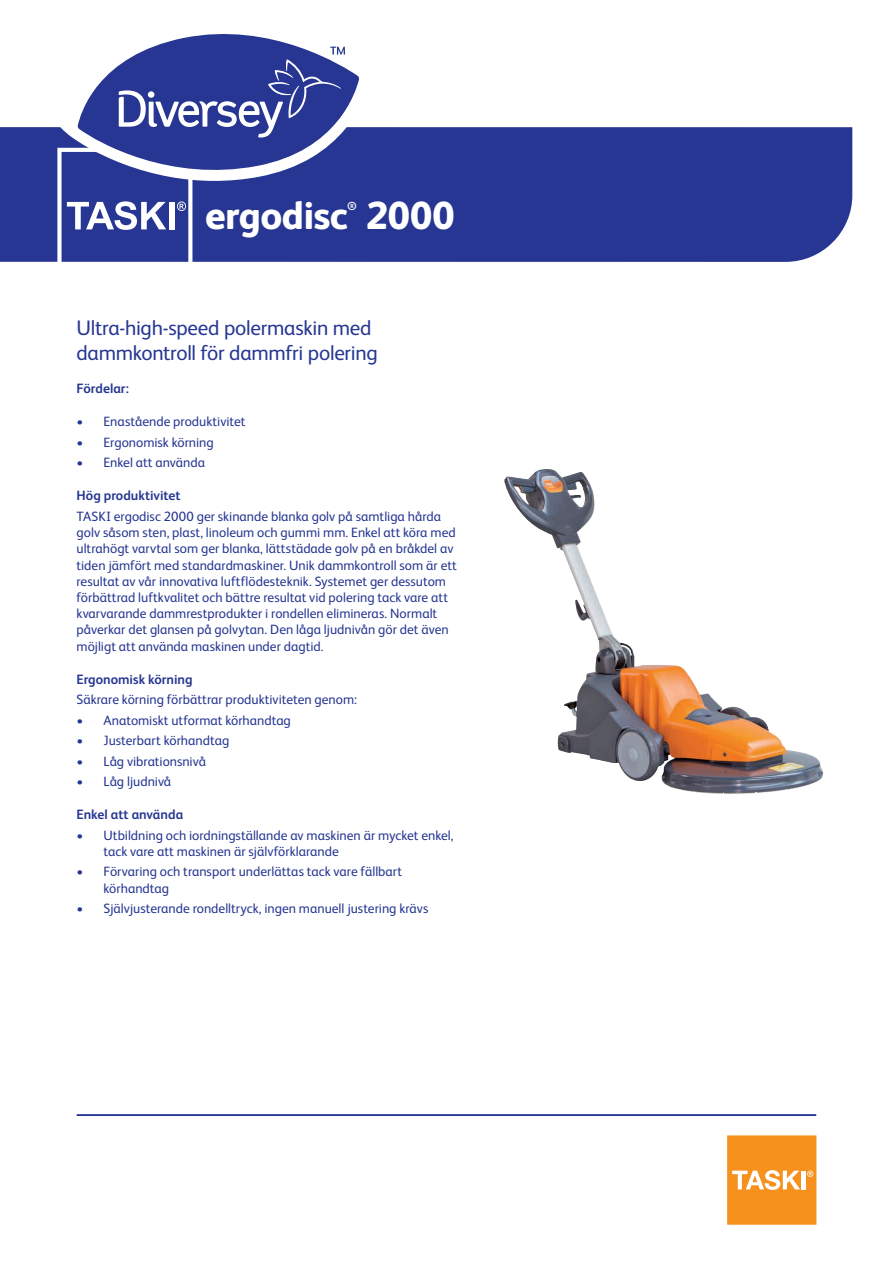
<style>
.page{position:relative;width:893px;height:1263px;background:#fff}
.page>*{position:absolute;margin:0;border:0;box-sizing:border-box;transform-origin:0 0}
.t1{font:800 39px "FS Albert Pro";letter-spacing:-.015em;color:#fff}
.Product_Description{font:21px "FS Albert Pro";letter-spacing:-.015em;color:#263692}
.Maintext{font:13.5px/16.2px "FS Albert Pro";color:#263692}
.Subheads{font:700 13.5px "FS Albert Pro";color:#263692}
.Bullet_Text{font:13.5px "FS Albert Pro";color:#263692}
.t2{font:700 11.7px "FS Albert Pro";color:#fff}
</style>
<div class="page">
<img style="left:504px;top:469px;width:251px;height:325px">
<div style="left:0;top:127px;width:852px;height:135px;background:#263692"></div>
<svg style="left:57px;top:148px;width:135px;height:114px"></svg>
<div style="left:169px;top:202px;width:6px;height:27px;background:#fff"></div>
<svg style="left:727px;top:1135px;width:89px;height:90px"></svg>
<svg style="left:58px;top:78px;width:316px;height:103px"></svg>
<svg style="left:78px;top:34px;width:281px;height:148px;fill:#263692"></svg>
<svg style="left:119px;top:47px;width:226px;height:91px"></svg>
<hr style="left:77px;top:1114px;width:739px;height:2px;background:#263692">
<p class="t1" style="left:205px;top:185px;width:144px">ergodisc</p>
<p class="t2" style="left:347px;top:198px;width:11px">®</p>
<p class="t1" style="left:366px;top:185px;width:90px">2000</p>
<p class="Product_Description" style="left:77px;top:313px;width:296px">Ultra-high-speed polermaskin med</p>
<p class="Product_Description" style="left:77px;top:338px;width:303px">dammkontroll för dammfri polering</p>
<p class="Subheads" style="left:77px;top:379px;width:54px">Fördelar:</p>
<p class="Maintext" style="left:77px;top:413px;width:170px">• Enastående produktivitet</p>
<p class="Maintext" style="left:77px;top:433px;width:139px">• Ergonomisk körning</p>
<p class="Maintext" style="left:77px;top:453px;width:130px">• Enkel att använda</p>
<p class="Subheads" style="left:77px;top:486px;width:105px">Hög produktivitet</p>
<p class="Maintext" style="left:77px;top:507px;width:382px">TASKI ergodisc 2000 ger skinande blanka golv på samtliga hårda golv såsom sten, plast, linoleum och gummi mm. Enkel att köra med ultrahögt varvtal som ger blanka, lättstädade golv på en bråkdel av tiden jämfört med standardmaskiner. Unik dammkontroll som är ett resultat av vår innovativa luftflödesteknik. Systemet ger dessutom förbättrad luftkvalitet och bättre resultat vid polering tack vare att kvarvarande dammrestprodukter i rondellen elimineras. Normalt påverkar det glansen på golvytan. Den låga ljudnivån gör det även möjligt att använda maskinen under dagtid.</p>
<p class="Subheads" style="left:77px;top:670px;width:118px">Ergonomisk körning</p>
<p class="Bullet_Text" style="left:77px;top:690px;width:282px">Säkrare körning förbättrar produktiviteten genom:</p>
<p class="Maintext" style="left:77px;top:711px;width:216px">• Anatomiskt utformat körhandtag</p>
<p class="Maintext" style="left:77px;top:731px;width:154px">• Justerbart körhandtag</p>
<p class="Maintext" style="left:77px;top:752px;width:131px">• Låg vibrationsnivå</p>
<p class="Maintext" style="left:77px;top:772px;width:96px">• Låg ljudnivå</p>
<p class="Subheads" style="left:77px;top:805px;width:108px">Enkel att använda</p>
<p class="Maintext" style="left:104px;top:826px;width:351px;text-indent:-27px">• Utbildning och iordningställande av maskinen är mycket enkel, tack vare att maskinen är självförklarande</p>
<p class="Maintext" style="left:104px;top:862px;width:300px;text-indent:-27px">• Förvaring och transport underlättas tack vare fällbart körhandtag</p>
<p class="Maintext" style="left:77px;top:899px;width:353px">• Självjusterande rondelltryck, ingen manuell justering krävs</p>
</div>
